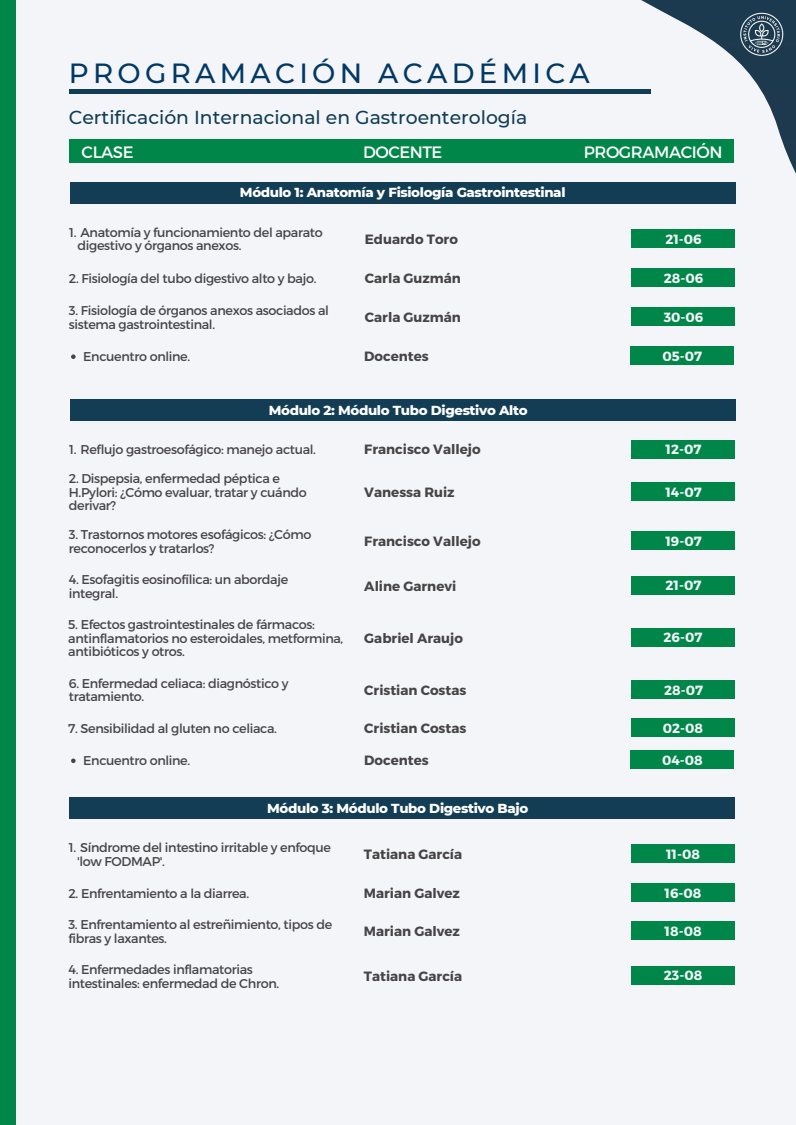
<style>
.page{position:relative;width:796px;height:1125px;background:#fff}
.page>*{position:absolute;margin:0;border:0;box-sizing:border-box;transform-origin:0 0}
.t1{font:500 27.67px "Montserrat";letter-spacing:.155em;color:#023864}
.t2{font:500 18.75px "Montserrat";color:#123d54}
.t3{font:16.5px "Montserrat";letter-spacing:-.025em;color:#fff}
.t4{font:700 13.42px "Montserrat";color:#474446}
.t5{font:800 13.35px "Montserrat";letter-spacing:-.025em;color:#fff}
.t6{font:700 13.35px "Montserrat";color:#f3f5f9}
.t7{font:12.75px/13.5px "Montserrat";letter-spacing:-.025em;color:#474446}
</style>
<div class="page">
<div style="left:0;top:0;width:795px;height:1125px;background:#f3f5f9"></div>
<svg style="left:526px;top:0;width:269px;height:248px"></svg>
<img style="left:731px;top:6px;width:59px;height:59px">
<div style="left:631px;top:229px;width:103px;height:19px;background:#008649"></div>
<div style="left:631px;top:440px;width:103px;height:18px;background:#008649"></div>
<div style="left:631px;top:269px;width:103px;height:18px;background:#008649"></div>
<div style="left:631px;top:482px;width:103px;height:19px;background:#008649"></div>
<div style="left:631px;top:308px;width:103px;height:18px;background:#008649"></div>
<div style="left:631px;top:531px;width:103px;height:19px;background:#008649"></div>
<div style="left:70px;top:182px;width:665px;height:22px;background:#123d54"></div>
<div style="left:70px;top:399px;width:665px;height:22px;background:#123d54"></div>
<div style="left:0;top:0;width:15px;height:1125px;background:#008649"></div>
<div style="left:69px;top:89px;width:581px;height:5px;background:#123d54"></div>
<div style="left:631px;top:577px;width:103px;height:18px;background:#008649"></div>
<div style="left:631px;top:629px;width:103px;height:18px;background:#008649"></div>
<div style="left:631px;top:718px;width:103px;height:19px;background:#008649"></div>
<div style="left:631px;top:680px;width:103px;height:19px;background:#008649"></div>
<div style="left:630px;top:346px;width:103px;height:19px;background:#008649"></div>
<div style="left:630px;top:750px;width:103px;height:19px;background:#008649"></div>
<svg style="left:71px;top:354px;width:5px;height:5px"></svg>
<svg style="left:71px;top:759px;width:5px;height:4px"></svg>
<div style="left:70px;top:140px;width:663px;height:23px;background:#008649"></div>
<div style="left:631px;top:844px;width:103px;height:19px;background:#008649"></div>
<div style="left:631px;top:883px;width:103px;height:19px;background:#008649"></div>
<div style="left:631px;top:922px;width:103px;height:18px;background:#008649"></div>
<div style="left:69px;top:797px;width:666px;height:22px;background:#123d54"></div>
<div style="left:631px;top:967px;width:103px;height:18px;background:#008649"></div>
<p class="t1" style="left:69px;top:56px;width:522px">PROGRAMACIÓN ACADÉMICA</p>
<p class="t2" style="left:69px;top:105px;width:460px">Certificación Internacional en Gastroenterología</p>
<p class="t3" style="left:82px;top:141px;width:53px">CLASE</p>
<p class="t3" style="left:363px;top:141px;width:81px">DOCENTE</p>
<p class="t3" style="left:583px;top:141px;width:140px">PROGRAMACIÓN</p>
<p class="t5" style="left:240px;top:184px;width:327px">Módulo 1: Anatomía y Fisiología Gastrointestinal</p>
<p class="t7" style="left:78px;top:225px;width:246px;text-indent:-8px">1. Anatomía y funcionamiento del aparato digestivo y órganos anexos.</p>
<p class="t4" style="left:365px;top:230px;width:95px">Eduardo Toro</p>
<p class="t7" style="left:69px;top:271px;width:249px">2. Fisiología del tubo digestivo alto y bajo.</p>
<p class="t4" style="left:365px;top:270px;width:98px">Carla Guzmán</p>
<p class="t7" style="left:69px;top:303px;width:261px">3. Fisiología de órganos anexos asociados al sistema gastrointestinal.</p>
<p class="t4" style="left:365px;top:309px;width:98px">Carla Guzmán</p>
<p class="t7" style="left:83px;top:349px;width:108px">Encuentro online.</p>
<p class="t4" style="left:364px;top:347px;width:66px">Docentes</p>
<p class="t5" style="left:269px;top:402px;width:260px">Módulo 2: Módulo Tubo Digestivo Alto</p>
<p class="t7" style="left:69px;top:442px;width:248px">1. Reflujo gastroesofágico: manejo actual.</p>
<p class="t4" style="left:364px;top:441px;width:118px">Francisco Vallejo</p>
<p class="t7" style="left:69px;top:471px;width:239px">2. Dispepsia, enfermedad péptica e<br>H.Pylori: ¿Cómo evaluar, tratar y cuándo derivar?</p>
<p class="t4" style="left:364px;top:483px;width:92px">Vanessa Ruiz</p>
<p class="t7" style="left:69px;top:527px;width:244px">3. Trastornos motores esofágicos: ¿Cómo reconocerlos y tratarlos?</p>
<p class="t4" style="left:364px;top:533px;width:118px">Francisco Vallejo</p>
<p class="t7" style="left:69px;top:572px;width:221px">4. Esofagitis eosinofílica: un abordaje integral.</p>
<p class="t4" style="left:364px;top:578px;width:93px">Aline Garnevi</p>
<p class="t7" style="left:68px;top:617px;width:276px">5. Efectos gastrointestinales de fármacos: antinflamatorios no esteroidales, metformina, antibióticos y otros.</p>
<p class="t4" style="left:364px;top:630px;width:100px">Gabriel Araujo</p>
<p class="t7" style="left:69px;top:676px;width:221px">6. Enfermedad celiaca: diagnóstico y tratamiento.</p>
<p class="t4" style="left:364px;top:681px;width:103px">Cristian Costas</p>
<p class="t7" style="left:68px;top:721px;width:210px">7. Sensibilidad al gluten no celiaca.</p>
<p class="t7" style="left:83px;top:753px;width:108px">Encuentro online.</p>
<p class="t4" style="left:364px;top:719px;width:103px">Cristian Costas</p>
<p class="t4" style="left:364px;top:751px;width:66px">Docentes</p>
<p class="t5" style="left:267px;top:800px;width:262px">Módulo 3: Módulo Tubo Digestivo Bajo</p>
<p class="t7" style="left:77px;top:840px;width:255px;text-indent:-8px">1. Síndrome del intestino irritable y enfoque 'low FODMAP'.</p>
<p class="t4" style="left:364px;top:846px;width:100px">Tatiana García</p>
<p class="t7" style="left:68px;top:886px;width:182px">2. Enfrentamiento a la diarrea.</p>
<p class="t4" style="left:364px;top:884px;width:98px">Marian Galvez</p>
<p class="t7" style="left:68px;top:917px;width:265px">3. Enfrentamiento al estreñimiento, tipos de fibras y laxantes.</p>
<p class="t4" style="left:364px;top:923px;width:98px">Marian Galvez</p>
<p class="t7" style="left:68px;top:962px;width:212px">4. Enfermedades inflamatorias intestinales: enfermedad de Chron.</p>
<p class="t4" style="left:364px;top:968px;width:100px">Tatiana García</p>
<p class="t6" style="left:665px;top:230px;width:38px">21-06</p>
<p class="t6" style="left:663px;top:270px;width:41px">28-06</p>
<p class="t6" style="left:663px;top:309px;width:41px">30-06</p>
<p class="t6" style="left:662px;top:347px;width:41px">05-07</p>
<p class="t6" style="left:665px;top:441px;width:37px">12-07</p>
<p class="t6" style="left:665px;top:483px;width:38px">14-07</p>
<p class="t6" style="left:665px;top:533px;width:38px">19-07</p>
<p class="t6" style="left:665px;top:576px;width:37px">21-07</p>
<p class="t6" style="left:663px;top:628px;width:40px">26-07</p>
<p class="t6" style="left:664px;top:681px;width:40px">28-07</p>
<p class="t6" style="left:662px;top:720px;width:42px">02-08</p>
<p class="t6" style="left:661px;top:751px;width:42px">04-08</p>
<p class="t6" style="left:666px;top:846px;width:35px">11-08</p>
<p class="t6" style="left:664px;top:884px;width:38px">16-08</p>
<p class="t6" style="left:664px;top:923px;width:39px">18-08</p>
<p class="t6" style="left:663px;top:966px;width:40px">23-08</p>
</div>
